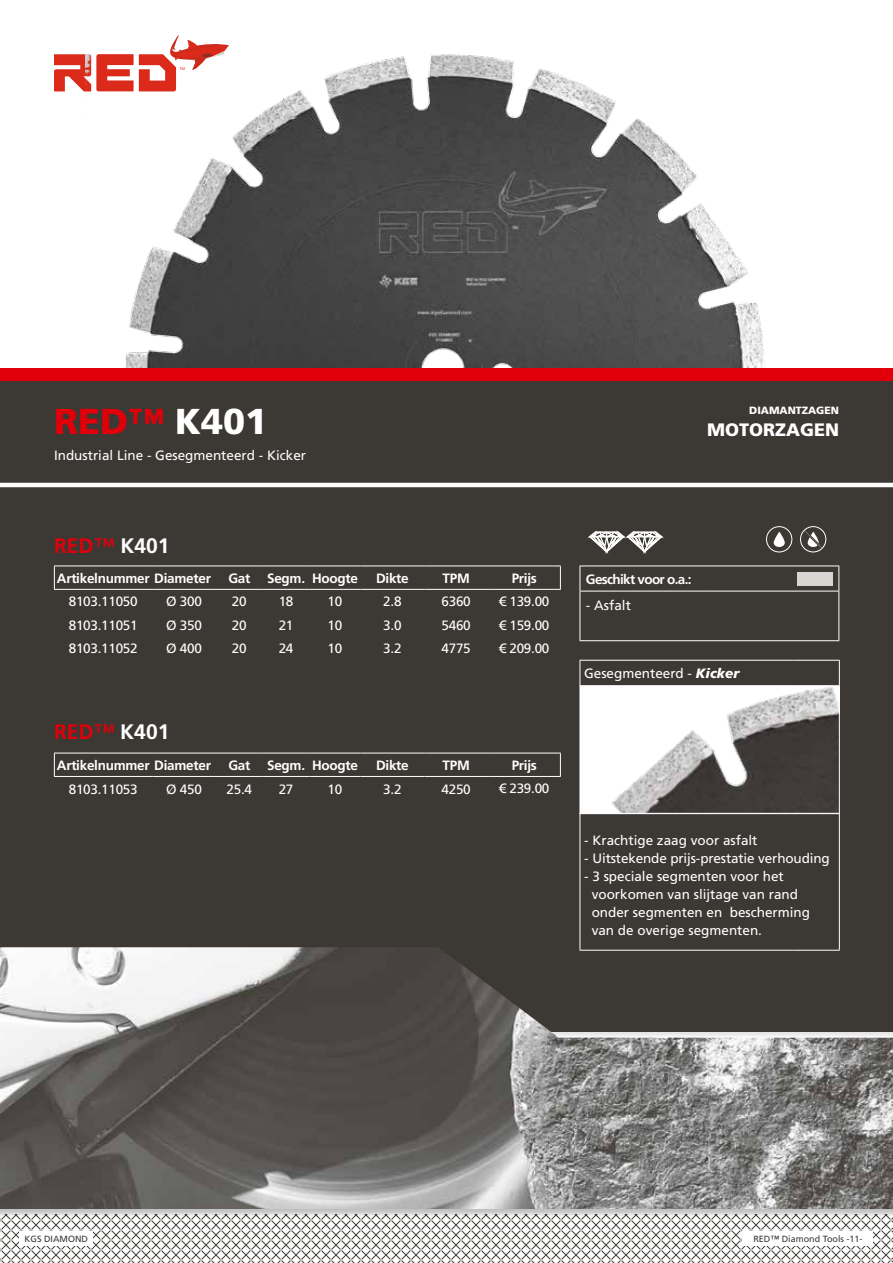
<style>
.page{position:relative;width:893px;height:1263px;background:#fff}
.page>*{position:absolute;margin:0;border:0;box-sizing:border-box;transform-origin:0 0}
.t1{font:900 36px "Frutiger";color:#e1000a}
.t2{font:700 21px "Frutiger LT Com";color:#fff}
.t3{font:900 18px "Frutiger";color:#fff}
.t4{font:13.5px/18px "Frutiger LT Com";color:#fff}
.t5{font:700 13.5px "Frutiger LT Com";letter-spacing:-.02em;color:#fff}
.t6{font:13.5px "Frutiger LT Com";letter-spacing:-.02em;color:#fff}
.t7{font:700 13.5px "Frutiger LT Com";letter-spacing:-.05em;color:#fff}
.t8{font:900 10.5px "Frutiger";color:#fff}
.t9{font:9px "Frutiger LT Com";color:#3c3834}
.s1{color:#fff}
.s2{color:#e1000a}
.s3{font-weight:400;color:#e1000a}
.s4{font-family:"Frutiger";font-weight:900;font-style:italic}
</style>
<div class="page">
<div style="left:0;top:381px;width:893px;height:651px;background:#3c3834"></div>
<hr style="left:0;top:483px;width:893px;height:4px;background:#fff">
<div style="left:0;top:368px;width:893px;height:13px;background:#e1000a"></div>
<svg style="left:0;top:1218px;width:893px;height:45px"></svg>
<svg style="left:54px;top:35px;width:175px;height:56px"></svg>
<div style="left:0;top:947px;width:893px;height:271px;background:#000;opacity:.25"></div>
<img style="left:0;top:947px;width:893px;height:262px">
<img style="left:85px;top:54px;width:679px;height:314px">
<svg style="left:587px;top:531px;width:77px;height:22px"></svg>
<img style="left:582px;top:688px;width:256px;height:124px">
<div style="left:580px;top:686px;width:260px;height:128px;border:1px solid #fff"></div>
<svg style="left:803px;top:530px;width:20px;height:19px"></svg>
<div style="left:800px;top:526px;width:26px;height:26px;border:1px solid #fff;border-radius:50%"></div>
<svg style="left:774px;top:532px;width:11px;height:15px"></svg>
<div style="left:766px;top:526px;width:26px;height:26px;border:1px solid #fff;border-radius:50%"></div>
<div style="left:743px;top:1231px;width:130px;height:14px;background:#fff"></div>
<div style="left:20px;top:1231px;width:73px;height:14px;background:#fff"></div>
<hr style="left:580px;top:814px;width:1px;height:136px;background:#fff">
<hr style="left:839px;top:814px;width:1px;height:136px;background:#fff">
<hr style="left:580px;top:950px;width:213px;height:1px;background:#fff">
<hr style="left:793px;top:950px;width:47px;height:1px;background:#fff">
<hr style="left:580px;top:660px;width:213px;height:1px;background:#fff">
<svg style="left:580px;top:661px;width:1px;height:24px"></svg>
<hr style="left:793px;top:660px;width:47px;height:1px;background:#fff">
<svg style="left:839px;top:661px;width:1px;height:24px"></svg>
<hr style="left:580px;top:685px;width:213px;height:1px;background:#fff">
<hr style="left:793px;top:685px;width:47px;height:1px;background:#fff">
<hr style="left:580px;top:813px;width:213px;height:1px;background:#fff">
<hr style="left:793px;top:813px;width:47px;height:1px;background:#fff">
<hr style="left:580px;top:591px;width:1px;height:49px;background:#fff">
<hr style="left:838px;top:591px;width:1px;height:49px;background:#fff">
<hr style="left:580px;top:640px;width:128px;height:1px;background:#fff">
<hr style="left:708px;top:640px;width:131px;height:1px;background:#fff">
<hr style="left:580px;top:566px;width:128px;height:1px;background:#fff">
<svg style="left:580px;top:566px;width:1px;height:25px"></svg>
<hr style="left:708px;top:566px;width:131px;height:1px;background:#fff">
<svg style="left:838px;top:566px;width:1px;height:25px"></svg>
<hr style="left:580px;top:591px;width:128px;height:1px;background:#fff">
<hr style="left:708px;top:591px;width:131px;height:1px;background:#fff">
<div style="left:798px;top:572px;width:35px;height:13px;background:#d8d4d3"></div>
<hr style="left:54px;top:566px;width:98px;height:1px;background:#fff">
<svg style="left:54px;top:566px;width:1px;height:23px"></svg>
<hr style="left:152px;top:566px;width:64px;height:1px;background:#fff">
<hr style="left:216px;top:566px;width:47px;height:1px;background:#fff">
<hr style="left:263px;top:566px;width:46px;height:1px;background:#fff">
<hr style="left:309px;top:566px;width:52px;height:1px;background:#fff">
<hr style="left:361px;top:566px;width:63px;height:1px;background:#fff">
<hr style="left:424px;top:566px;width:64px;height:1px;background:#fff">
<hr style="left:488px;top:566px;width:73px;height:1px;background:#fff">
<svg style="left:560px;top:566px;width:1px;height:23px"></svg>
<hr style="left:54px;top:589px;width:98px;height:1px;background:#fff">
<hr style="left:152px;top:589px;width:64px;height:1px;background:#fff">
<hr style="left:216px;top:589px;width:47px;height:1px;background:#fff">
<hr style="left:263px;top:589px;width:46px;height:1px;background:#fff">
<hr style="left:309px;top:589px;width:52px;height:1px;background:#fff">
<hr style="left:361px;top:589px;width:63px;height:1px;background:#fff">
<hr style="left:424px;top:589px;width:64px;height:1px;background:#fff">
<hr style="left:488px;top:589px;width:73px;height:1px;background:#fff">
<hr style="left:54px;top:753px;width:98px;height:1px;background:#fff">
<svg style="left:54px;top:753px;width:1px;height:23px"></svg>
<hr style="left:152px;top:753px;width:64px;height:1px;background:#fff">
<hr style="left:216px;top:753px;width:47px;height:1px;background:#fff">
<hr style="left:263px;top:753px;width:46px;height:1px;background:#fff">
<hr style="left:309px;top:753px;width:52px;height:1px;background:#fff">
<hr style="left:361px;top:753px;width:63px;height:1px;background:#fff">
<hr style="left:424px;top:753px;width:64px;height:1px;background:#fff">
<hr style="left:488px;top:753px;width:73px;height:1px;background:#fff">
<svg style="left:560px;top:753px;width:1px;height:23px"></svg>
<hr style="left:54px;top:776px;width:98px;height:1px;background:#fff">
<hr style="left:152px;top:776px;width:64px;height:1px;background:#fff">
<hr style="left:216px;top:776px;width:47px;height:1px;background:#fff">
<hr style="left:263px;top:776px;width:46px;height:1px;background:#fff">
<hr style="left:309px;top:776px;width:52px;height:1px;background:#fff">
<hr style="left:361px;top:776px;width:63px;height:1px;background:#fff">
<hr style="left:424px;top:776px;width:64px;height:1px;background:#fff">
<hr style="left:488px;top:776px;width:73px;height:1px;background:#fff">
<h1 class="t1" style="left:54px;top:400px;width:215px">RED™ <span class="s1">K401</span></h1>
<p class="t4" style="left:54px;top:446px;width:254px">Industrial Line - Gesegmenteerd - Kicker</p>
<h2 class="t2" style="left:54px;top:533px;width:117px"><span class="s2">RED</span><span class="s3">™</span> K401</h2>
<p class="t5" style="left:57px;top:570px;width:156px">Artikelnummer Diameter</p>
<p class="t5" style="left:228px;top:570px;width:131px">Gat Segm. Hoogte</p>
<p class="t5" style="left:376px;top:570px;width:34px">Dikte</p>
<p class="t5" style="left:443px;top:570px;width:29px">TPM</p>
<p class="t5" style="left:512px;top:570px;width:27px">Prijs</p>
<p class="t6" style="left:69px;top:594px;width:70px">8103.11050</p>
<p class="t4" style="left:166px;top:593px;width:37px">Ø 300</p>
<p class="t4" style="left:232px;top:593px;width:16px">20</p>
<p class="t4" style="left:279px;top:593px;width:16px">18</p>
<p class="t4" style="left:328px;top:593px;width:16px">10</p>
<p class="t4" style="left:383px;top:593px;width:20px">2.8</p>
<p class="t4" style="left:442px;top:593px;width:31px">6360</p>
<p class="t6" style="left:69px;top:617px;width:70px">8103.11051</p>
<p class="t4" style="left:166px;top:616px;width:37px">Ø 350</p>
<p class="t4" style="left:232px;top:616px;width:16px">20</p>
<p class="t4" style="left:279px;top:616px;width:16px">21</p>
<p class="t4" style="left:328px;top:616px;width:16px">10</p>
<p class="t4" style="left:383px;top:616px;width:20px">3.0</p>
<p class="t4" style="left:442px;top:616px;width:31px">5460</p>
<p class="t6" style="left:69px;top:641px;width:70px">8103.11052</p>
<p class="t4" style="left:166px;top:640px;width:37px">Ø 400</p>
<p class="t4" style="left:232px;top:640px;width:16px">20</p>
<p class="t4" style="left:279px;top:640px;width:16px">24</p>
<p class="t4" style="left:328px;top:640px;width:16px">10</p>
<p class="t4" style="left:383px;top:640px;width:20px">3.2</p>
<p class="t4" style="left:442px;top:640px;width:31px">4775</p>
<p class="t4" style="left:499px;top:590px;width:52px;line-height:23.4px;text-align:justify">€ 139.00 € 159.00 € 209.00</p>
<h2 class="t2" style="left:54px;top:719px;width:117px"><span class="s2">RED</span><span class="s3">™</span> K401</h2>
<p class="t5" style="left:57px;top:757px;width:156px">Artikelnummer Diameter</p>
<p class="t5" style="left:228px;top:757px;width:131px">Gat Segm. Hoogte</p>
<p class="t5" style="left:376px;top:757px;width:34px">Dikte</p>
<p class="t5" style="left:443px;top:757px;width:29px">TPM</p>
<p class="t5" style="left:512px;top:757px;width:27px">Prijs</p>
<p class="t6" style="left:69px;top:781px;width:70px">8103.11053</p>
<p class="t4" style="left:166px;top:780px;width:37px">Ø 450</p>
<p class="t4" style="left:227px;top:780px;width:27px">25.4</p>
<p class="t4" style="left:279px;top:780px;width:16px">27</p>
<p class="t4" style="left:328px;top:780px;width:16px">10</p>
<p class="t4" style="left:383px;top:780px;width:20px">3.2</p>
<p class="t4" style="left:442px;top:780px;width:31px">4250</p>
<p class="t4" style="left:499px;top:779px;width:52px">€ 239.00</p>
<p class="t8" style="left:749px;top:404px;width:91px">DIAMANTZAGEN</p>
<h3 class="t3" style="left:707px;top:419px;width:134px">MOTORZAGEN</h3>
<p class="t7" style="left:586px;top:571px;width:107px">Geschikt voor o.a.:</p>
<p class="t4" style="left:586px;top:597px;width:47px">- Asfalt</p>
<p class="t4" style="left:584px;top:664px;width:157px">Gesegmenteerd - <span class="s4">Kicker</span></p>
<p class="t4" style="left:584px;top:831px;width:175px">- Krachtige zaag voor asfalt</p>
<p class="t4" style="left:584px;top:849px;width:247px">- Uitstekende prijs-prestatie verhouding</p>
<p class="t4" style="left:592px;top:867px;width:220px;text-indent:-8px">- 3 speciale segmenten voor het voorkomen van slijtage van rand onder segmenten en bescherming van de overige segmenten.</p>
<p class="t9" style="left:25px;top:1233px;width:65px">KGS DIAMOND</p>
<p class="t9" style="left:753px;top:1233px;width:111px">RED™ Diamond Tools -11-</p>
</div>
